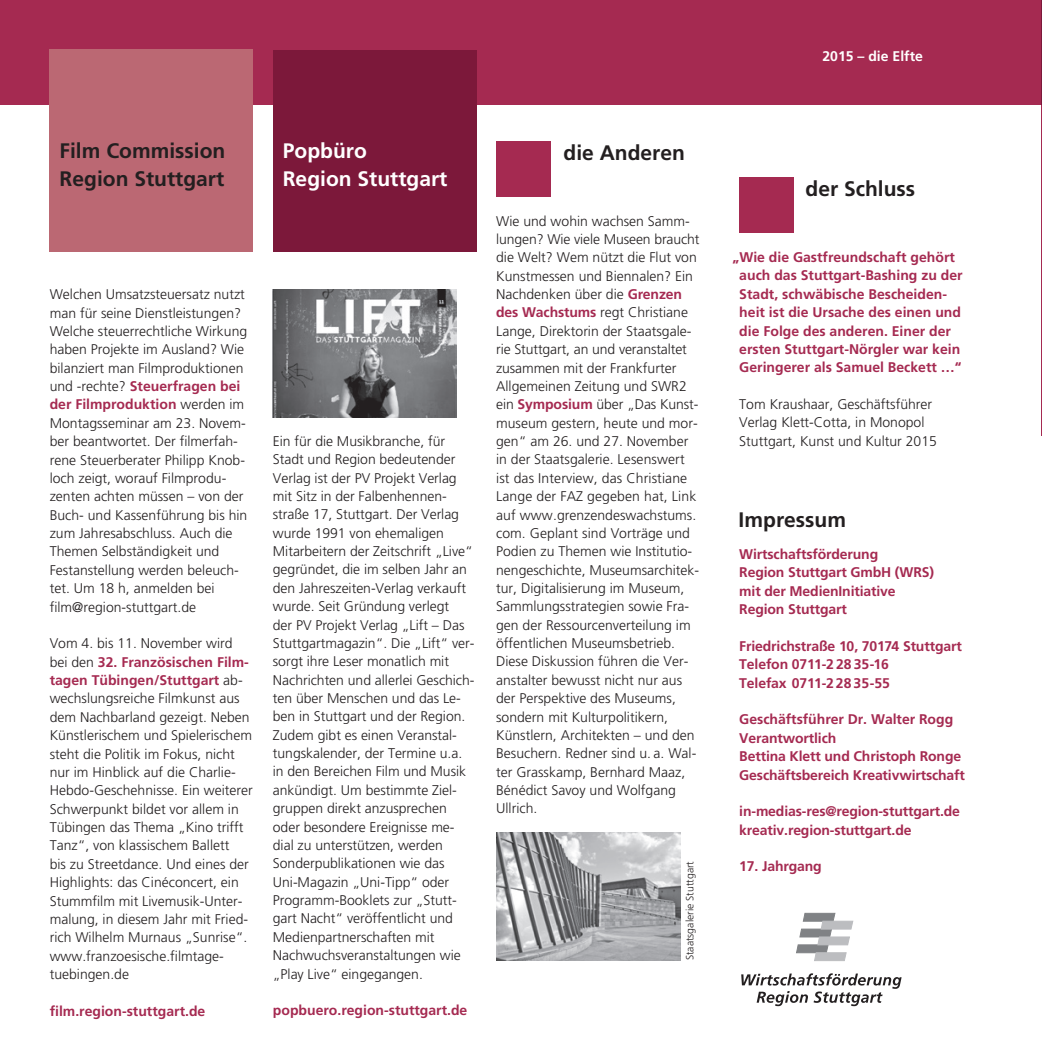
<style>
.page{position:relative;width:1042px;height:1042px;background:#fff}
.page>*{position:absolute;margin:0;border:0;box-sizing:border-box;transform-origin:0 0}
.t1{font:700 21px/28px "Frutiger";color:#231f20}
.t2{font:700 21px "Frutiger";color:#fff}
.t3{font:300 14px/18.4px "Frutiger";color:#231f20}
.t4{font:700 14px/18.4px "Frutiger";letter-spacing:-.01em;color:#a52a51}
.t5{font:700 14px "Frutiger";color:#fff}
.t6{font:300 10.5px "Frutiger";color:#231f20}
.s1{font-weight:700;color:#a52a51}
.s2{font-weight:300;color:#fff}
</style>
<div class="page">
<div style="left:0;top:0;width:1042px;height:105px;background:#a52a51"></div>
<div style="left:50px;top:50px;width:203px;height:202px;background:#bb6873"></div>
<svg style="left:796px;top:913px;width:57px;height:47px"></svg>
<svg style="left:741px;top:973px;width:160px;height:33px"></svg>
<div style="left:273px;top:50px;width:203px;height:202px;background:#7c183a"></div>
<div style="left:496px;top:141px;width:55px;height:56px;background:#a52a51"></div>
<div style="left:739px;top:178px;width:55px;height:55px;background:#a52a51"></div>
<img style="left:273px;top:289px;width:184px;height:128px">
<img style="left:496px;top:832px;width:184px;height:128px">
<p class="t5" style="left:822px;top:47px;width:102px">2015 – die Elfte</p>
<h1 class="t1" style="left:60px;top:136px;width:167px">Film Commission<br>Region Stuttgart</h1>
<p class="t3" style="left:50px;top:285px;width:199px">Welchen Umsatzsteuersatz nutzt man für seine Dienstleistungen?<br>Welche steuerrechtliche Wirkung haben Projekte im Ausland? Wie bilanziert man Filmproduktionen und -rechte? <span class="s1">Steuerfragen bei der Filmproduktion</span> werden im<br>Montagsseminar am 23. Novem&shy;ber beantwortet. Der filmerfah&shy;rene Steuerberater Philipp Knob&shy;loch zeigt, worauf Filmprodu&shy;zenten achten müssen – von der<br>Buch- und Kassenführung bis hin zum Jahresabschluss. Auch die<br>Themen Selbständigkeit und<br>Festanstellung werden beleuch&shy;tet. Um 18 h, anmelden bei film@region-stuttgart.de</p>
<p class="t3" style="left:50px;top:634px;width:205px">Vom 4. bis 11. November wird bei den <span class="s1">32. Französischen Film&shy;tagen Tübingen/Stuttgart</span> ab&shy;wechslungsreiche Filmkunst aus dem Nachbarland gezeigt. Neben<br>Künstlerischem und Spielerischem steht die Politik im Fokus, nicht nur im Hinblick auf die Charlie-<br>Hebdo-Geschehnisse. Ein weiterer<br>Schwerpunkt bildet vor allem in<br>Tübingen das Thema „Kino trifft<br>Tanz“, von klassischem Ballett<br>bis zu Streetdance. Und eines der<br>Highlights: das Cinéconcert, ein<br>Stummfilm mit Livemusik-Unter&shy;malung, in diesem Jahr mit Fried&shy;rich Wilhelm Murnaus „Sunrise“. www.franzoesische.filmtage&shy;tuebingen.de</p>
<p class="t4" style="left:50px;top:1001px;width:157px">film.region-stuttgart.de</p>
<h1 class="t2" style="left:283px;top:138px;width:85px">Popbüro</h1>
<h1 class="t1" style="left:563px;top:138px;width:123px">die Anderen</h1>
<h1 class="t2" style="left:283px;top:166px;width:166px">Region Stuttgart</h1>
<h1 class="t1" style="left:805px;top:174px;width:111px">der Schluss</h1>
<p class="t3" style="left:496px;top:212px;width:205px">Wie und wohin wachsen Samm&shy;lungen? Wie viele Museen braucht die Welt? Wem nützt die Flut von<br>Kunstmessen und Biennalen? Ein<br>Nachdenken über die <span class="s1">Grenzen des Wachstums</span> regt Christiane<br>Lange, Direktorin der Staatsgale&shy;rie Stuttgart, an und veranstaltet zusammen mit der Frankfurter<br>Allgemeinen Zeitung und SWR2 ein <span class="s1">Symposium</span> über „Das Kunst&shy;museum gestern, heute und mor&shy;gen“ am 26. und 27. November in der Staatsgalerie. Lesenswert ist das Interview, das Christiane<br>Lange der FAZ gegeben hat, Link auf www.grenzendeswachstums. com. Geplant sind Vorträge und<br>Podien zu Themen wie Institutio&shy;nengeschichte, Museumsarchitek&shy;tur, Digitalisierung im Museum,<br>Sammlungsstrategien sowie Fra&shy;gen der Ressourcenverteilung im öffentlichen Museumsbetrieb.<br>Diese Diskussion führen die Ver&shy;anstalter bewusst nicht nur aus der Perspektive des Museums, sondern mit Kulturpolitikern,<br>Künstlern, Architekten – und den<br>Besuchern. Redner sind u. a. Wal&shy;ter Grasskamp, Bernhard Maaz,<br>Bénédict Savoy und Wolfgang<br>Ullrich.</p>
<p class="t4" style="left:739px;top:248px;width:225px;text-indent:-7px">„<span class="s2">i</span>Wie die Gastfreundschaft gehört auch das Stuttgart-Bashing zu der Stadt, schwäbische Bescheiden&shy;heit ist die Ursache des einen und die Folge des anderen. Einer der ersten Stuttgart-Nörgler war kein Geringerer als Samuel Beckett …“</p>
<p class="t3" style="left:739px;top:395px;width:199px">Tom Kraushaar, Geschäftsführer<br>Verlag Klett-Cotta, in Monopol<br>Stuttgart, Kunst und Kultur 2015</p>
<p class="t3" style="left:273px;top:432px;width:203px">Ein für die Musikbranche, für<br>Stadt und Region bedeutender<br>Verlag ist der PV Projekt Verlag mit Sitz in der Falbenhennen&shy;straße 17, Stuttgart. Der Verlag wurde 1991 von ehemaligen<br>Mitarbeitern der Zeitschrift „Live“ gegründet, die im selben Jahr an den Jahreszeiten-Verlag verkauft wurde. Seit Gründung verlegt<br>der PV Projekt Verlag „Lift – Das<br>Stuttgartmagazin“. Die „Lift“ ver&shy;sorgt ihre Leser monatlich mit<br>Nachrichten und allerlei Geschich&shy;ten über Menschen und das Le&shy;ben in Stuttgart und der Region.<br>Zudem gibt es einen Veranstal&shy;tungskalender, der Termine u.a. in den Bereichen Film und Musik ankündigt. Um bestimmte Ziel&shy;gruppen direkt anzusprechen oder besondere Ereignisse me&shy;dial zu unterstützen, werden<br>Sonderpublikationen wie das<br>Uni-Magazin „Uni-Tipp“ oder<br>Programm-Booklets zur „Stutt&shy;gart Nacht“ veröffentlicht und<br>Medienpartnerschaften mit<br>Nachwuchsveranstaltungen wie „Play Live“ eingegangen.</p>
<p class="t4" style="left:273px;top:1001px;width:196px">popbuero.region-stuttgart.de</p>
<h1 class="t1" style="left:738px;top:506px;width:109px">Impressum</h1>
<p class="t4" style="left:739px;top:545px;width:196px">Wirtschaftsförderung<br>Region Stuttgart GmbH (WRS) mit der MedienInitiative<br>Region Stuttgart</p>
<p class="t4" style="left:739px;top:637px;width:224px">Friedrichstraße 10, 70174 Stuttgart<br>Telefon 0711-2 28 35-16<br>Telefax 0711-2 28 35-55</p>
<p class="t4" style="left:739px;top:710px;width:227px">Geschäftsführer Dr. Walter Rogg<br>Verantwortlich<br>Bettina Klett und Christoph Ronge<br>Geschäftsbereich Kreativwirtschaft</p>
<p class="t4" style="left:739px;top:802px;width:222px">in-medias-res@region-stuttgart.de kreativ.region-stuttgart.de</p>
<p class="t4" style="left:739px;top:857px;width:84px">17. Jahrgang</p>
<p class="t6" style="left:684px;top:960px;width:101px;rotate:-90deg">Staatsgalerie Stuttgart</p>
</div>
